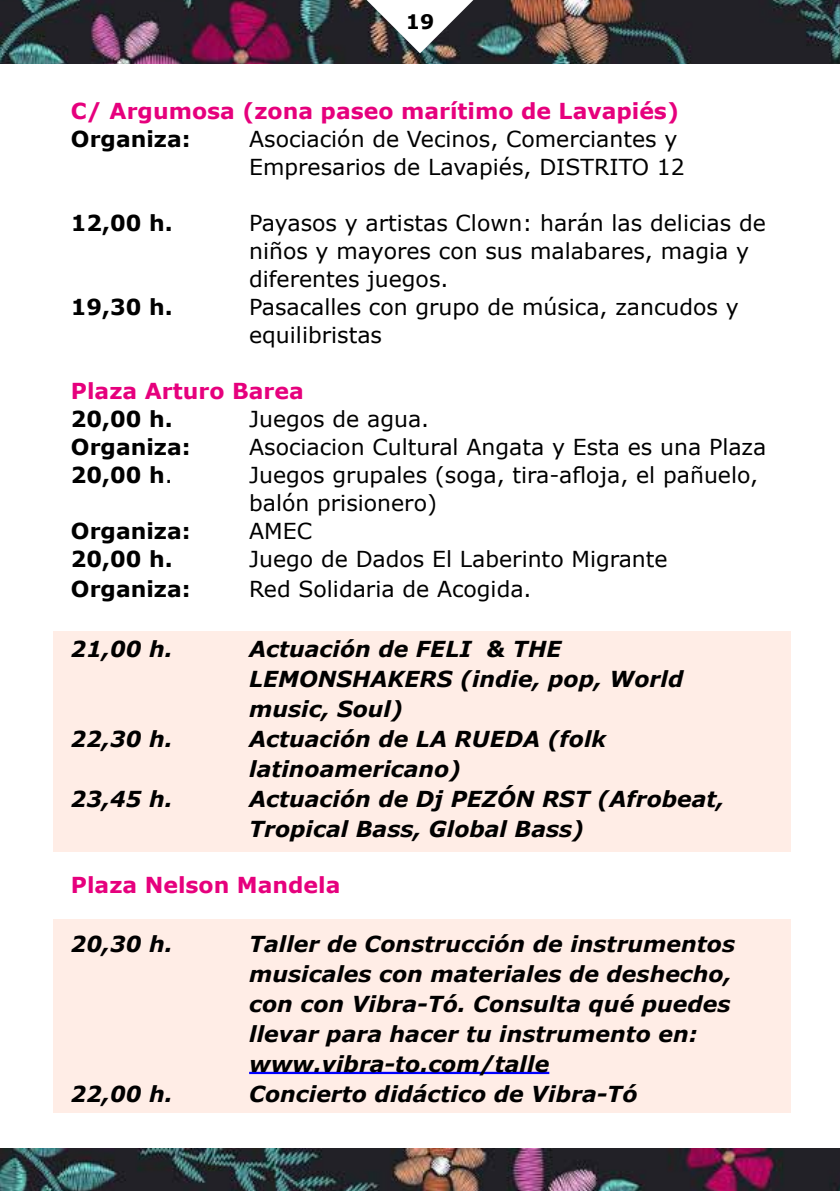
<style>
.page{position:relative;width:840px;height:1191px;background:#fff}
.page>*{position:absolute;margin:0;border:0;box-sizing:border-box;transform-origin:0 0}
.t1{font:22px/28px "Verdana";color:#000}
.t2{font:italic 700 22px/30px "Verdana";color:#000}
.t3{font:700 22px "Verdana";color:#e6007d}
.t4{font:700 22px "Verdana";color:#000}
.t5{font:700 20px "Verdana";color:#000}
.s1{font-weight:400}
</style>
<div class="page">
<img style="left:0;top:0;width:839px;height:63px">
<img style="left:0;top:1148px;width:839px;height:43px">
<img style="left:323px;top:0;width:193px;height:53px">
<div style="left:53px;top:631px;width:737px;height:220px;background:#ffede6"></div>
<div style="left:53px;top:919px;width:737px;height:194px;background:#ffede6"></div>
<hr style="left:249px;top:1071px;width:300px;height:3px;background:#00f">
<p class="t5" style="left:405px;top:9px;width:30px">19</p>
<p class="t3" style="left:71px;top:97px;width:609px">C/ Argumosa (zona paseo marítimo de Lavapiés)</p>
<p class="t4" style="left:71px;top:125px;width:121px">Organiza:</p>
<p class="t1" style="left:249px;top:125px;width:437px">Asociación de Vecinos, Comerciantes y<br>Empresarios de Lavapiés, DISTRITO 12</p>
<p class="t4" style="left:71px;top:209px;width:103px">12,00 h.</p>
<p class="t1" style="left:249px;top:209px;width:518px">Payasos y artistas Clown: harán las delicias de niños y mayores con sus malabares, magia y diferentes juegos.</p>
<p class="t4" style="left:71px;top:293px;width:103px">19,30 h.</p>
<p class="t1" style="left:249px;top:293px;width:491px">Pasacalles con grupo de música, zancudos y equilibristas</p>
<p class="t3" style="left:71px;top:377px;width:234px">Plaza Arturo Barea</p>
<p class="t4" style="left:71px;top:405px;width:103px">20,00 h.</p>
<p class="t1" style="left:249px;top:405px;width:181px">Juegos de agua.</p>
<p class="t4" style="left:71px;top:433px;width:121px">Organiza:</p>
<p class="t1" style="left:249px;top:433px;width:518px">Asociacion Cultural Angata y Esta es una Plaza</p>
<p class="t4" style="left:71px;top:461px;width:103px">20,00 h<span class="s1">.</span></p>
<p class="t1" style="left:249px;top:461px;width:510px">Juegos grupales (soga, tira-afloja, el pañuelo, balón prisionero)</p>
<p class="t4" style="left:71px;top:517px;width:121px">Organiza:</p>
<p class="t1" style="left:249px;top:517px;width:64px">AMEC</p>
<p class="t4" style="left:71px;top:545px;width:103px">20,00 h.</p>
<p class="t1" style="left:249px;top:545px;width:420px">Juego de Dados El Laberinto Migrante</p>
<p class="t4" style="left:71px;top:575px;width:121px">Organiza:</p>
<p class="t1" style="left:249px;top:575px;width:284px">Red Solidaria de Acogida.</p>
<p class="t2" style="left:71px;top:634px;width:103px">21,00 h.</p>
<p class="t2" style="left:249px;top:634px;width:435px">Actuación de FELI &amp; THE<br>LEMONSHAKERS (indie, pop, World music, Soul)</p>
<p class="t2" style="left:71px;top:724px;width:103px">22,30 h.</p>
<p class="t2" style="left:249px;top:724px;width:358px">Actuación de LA RUEDA (folk latinoamericano)</p>
<p class="t2" style="left:71px;top:784px;width:103px">23,45 h.</p>
<p class="t2" style="left:249px;top:784px;width:476px">Actuación de Dj PEZÓN RST (Afrobeat,<br>Tropical Bass, Global Bass)</p>
<p class="t3" style="left:71px;top:871px;width:271px">Plaza Nelson Mandela</p>
<p class="t2" style="left:71px;top:928px;width:103px">20,30 h.</p>
<p class="t2" style="left:249px;top:928px;width:487px">Taller de Construcción de instrumentos musicales con materiales de deshecho, con con Vibra-Tó. Consulta qué puedes llevar para hacer tu instrumento en: www.vibra-to.com/talle</p>
<p class="t2" style="left:71px;top:1078px;width:103px">22,00 h.</p>
<p class="t2" style="left:249px;top:1078px;width:389px">Concierto didáctico de Vibra-Tó</p>
</div>
